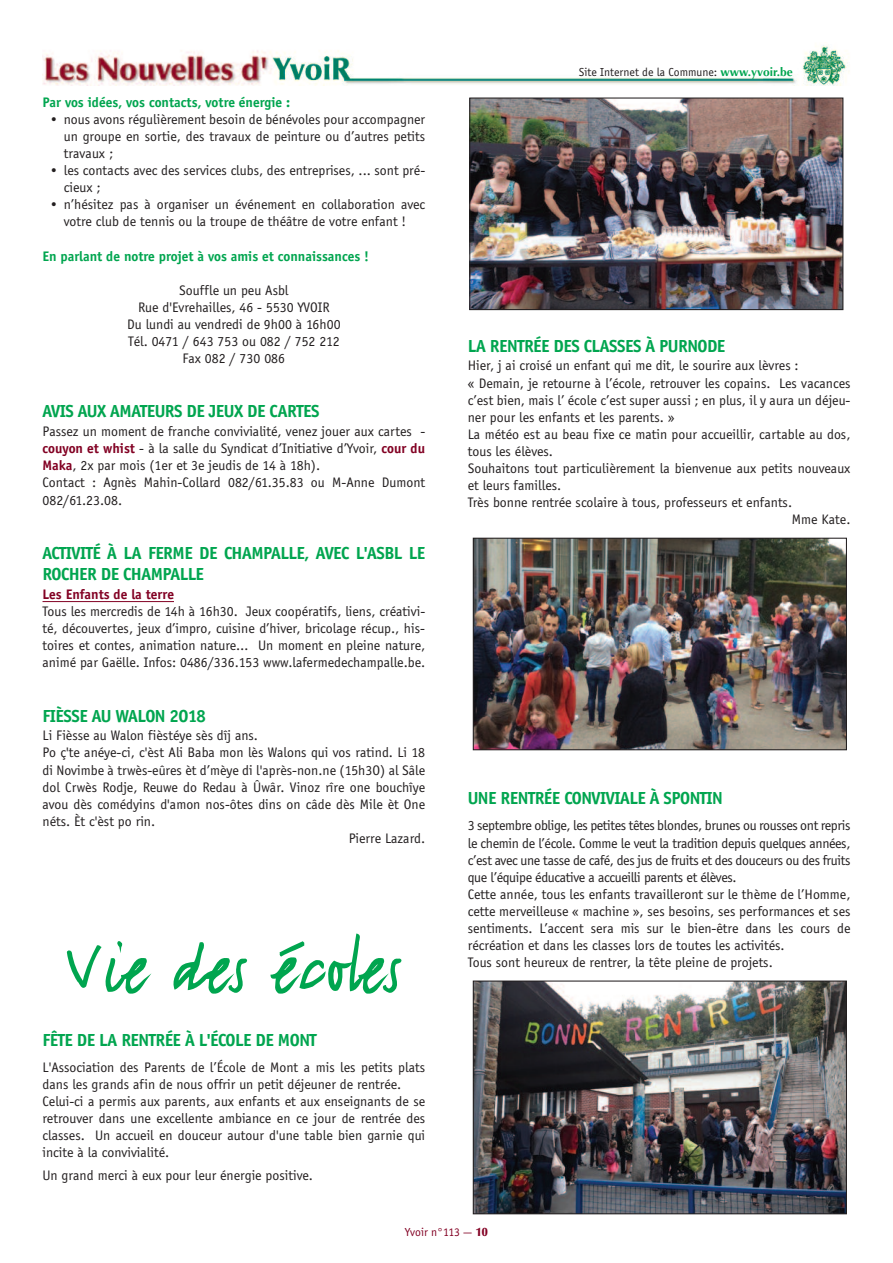
<style>
.page{position:relative;width:893px;height:1263px;background:#fff}
.page>*{position:absolute;margin:0;border:0;box-sizing:border-box;transform-origin:0 0}
.t1{font:600 81.15px "FF Justlefthand";color:#00a54f}
.t2{font:700 18px/21.6px "Officina Sans";letter-spacing:-.025em;color:#00a54f}
.t3{font:14.25px/17.1px "Officina Sans";color:#231f20}
.t4{font:700 14.25px "Officina Sans";color:#00a54f}
.t5{font:700 14.25px "Officina Sans";color:#820123}
.t6{font:12px "Officina Sans";color:#231f20}
.t7{font:12px "Officina Sans";letter-spacing:-.005em;color:#820123}
.s1{font-weight:700;color:#820123}
.s2{font-family:"Optima";font-weight:700;color:#00a54f}
.s3{font-family:"Optima";font-weight:900}
</style>
<div class="page">
<hr style="left:43px;top:601px;width:131px;height:1px;background:#820123">
<img style="left:471px;top:100px;width:370px;height:208px">
<div style="left:469px;top:98px;width:374px;height:212px;border:1px solid #231f20"></div>
<img style="left:475px;top:540px;width:370px;height:208px">
<div style="left:473px;top:538px;width:374px;height:212px;border:1px solid #231f20"></div>
<img style="left:475px;top:982px;width:370px;height:230px">
<div style="left:473px;top:980px;width:374px;height:234px;border:1px solid #231f20"></div>
<img style="left:43px;top:45px;width:806px;height:40px">
<p class="t4" style="left:43px;top:93px;width:249px">Par vos idées, vos contacts, votre énergie :</p>
<p class="t3" style="left:64px;top:110px;width:363px;text-align:justify;text-indent:-15px">• nous avons régulièrement besoin de bénévoles pour accompagner un groupe en sortie, des travaux de peinture ou d’autres petits travaux ;</p>
<p class="t3" style="left:64px;top:162px;width:363px;text-indent:-15px">• les contacts avec des services clubs, des entreprises, ... sont pré&shy;cieux ;</p>
<p class="t3" style="left:49px;top:196px;width:378px;text-align:center">• n’hésitez pas à organiser un événement en collaboration avec votre club de tennis ou la troupe de théâtre de votre enfant !</p>
<p class="t4" style="left:43px;top:247px;width:328px">En parlant de notre projet à vos amis et connaissances !</p>
<p class="t3" style="left:127px;top:281px;width:215px;text-align:center">Souffle un peu Asbl<br>Rue d'Evrehailles, 46 - 5530 YVOIR<br>Du lundi au vendredi de 9h00 à 16h00<br>Tél. 0471 / 643 753 ou 082 / 752 212<br>Fax 082 / 730 086</p>
<p class="t2" style="left:43px;top:400px;width:279px">AVIS AUX AMATEURS DE JEUX DE CARTES</p>
<p class="t3" style="left:43px;top:423px;width:384px">Passez un moment de franche convivialité, venez jouer aux cartes - <span class="s1">couyon et whist</span> - à la salle du Syndicat d’Initiative d’Yvoir, <span class="s1">cour du Maka</span>, 2x par mois (1er et 3e jeudis de 14 à 18h).<br>Contact : Agnès Mahin-Collard 082/61.35.83 ou M-Anne Dumont 082/61.23.08.</p>
<p class="t2" style="left:43px;top:542px;width:384px">ACTIVITÉ À LA FERME DE CHAMPALLE, AVEC L'ASBL LE<br>ROCHER DE CHAMPALLE</p>
<p class="t5" style="left:43px;top:586px;width:133px">Les Enfants de la terre</p>
<p class="t3" style="left:43px;top:603px;width:384px;text-align:justify">Tous les mercredis de 14h à 16h30. Jeux coopératifs, liens, créativi&shy;té, découvertes, jeux d’impro, cuisine d’hiver, bricolage récup., his&shy;toires et contes, animation nature… Un moment en pleine nature, animé par Gaëlle. Infos: 0486/336.153 www.lafermedechampalle.be.</p>
<p class="t2" style="left:43px;top:704px;width:165px">FIÈSSE AU WALON 2O18</p>
<p class="t3" style="left:43px;top:727px;width:217px">Li Fièsse au Walon fièstéye sès dîj ans.</p>
<p class="t3" style="left:43px;top:744px;width:384px">Po ç'te anéye-ci, c'èst Ali Baba mon lès Walons qui vos ratind. Li 18</p>
<p class="t3" style="left:43px;top:761px;width:384px">di Novimbe à trwès-eûres èt d’mèye di l'après-non.ne (15h3O) al Sâle</p>
<p class="t3" style="left:43px;top:778px;width:384px">dol Crwès Rodje, Reuwe do Redau à Ûwâr. Vinoz rîre one bouchîye</p>
<p class="t3" style="left:43px;top:795px;width:384px">avou dès comédyins d'amon nos-ôtes dins on câde dès Mile èt One</p>
<p class="t3" style="left:43px;top:812px;width:114px">néts. Èt c'èst po rin.</p>
<p class="t3" style="left:349px;top:829px;width:78px">Pierre Lazard.</p>
<h1 class="t1" style="left:66px;top:913px;width:337px">Vie des écoles</h1>
<p class="t2" style="left:43px;top:1029px;width:276px">FÊTE DE LA RENTRÉE À L'ÉCOLE DE MONT</p>
<p class="t3" style="left:43px;top:1058px;width:384px">L'Association des Parents de l’École de Mont a mis les petits plats dans les grands afin de nous offrir un petit déjeuner de rentrée.<br>Celui-ci a permis aux parents, aux enfants et aux enseignants de se retrouver dans une excellente ambiance en ce jour de rentrée des classes. Un accueil en douceur autour d'une table bien garnie qui incite à la convivialité.</p>
<p class="t3" style="left:43px;top:1166px;width:272px">Un grand merci à eux pour leur énergie positive.</p>
<p class="t6" style="left:579px;top:65px;width:215px">Site Internet de la Commune: <span class="s2">www.yvoir.be</span></p>
<p class="t2" style="left:468px;top:335px;width:259px">LA RENTRÉE DES CLASSES À PURNODE</p>
<p class="t3" style="left:468px;top:357px;width:332px">Hier, j ai croisé un enfant qui me dit, le sourire aux lèvres :</p>
<p class="t3" style="left:468px;top:374px;width:384px">« Demain, je retourne à l’école, retrouver les copains. Les vacances</p>
<p class="t3" style="left:468px;top:391px;width:384px">c’est bien, mais l’ école c’est super aussi ; en plus, il y aura un déjeu-</p>
<p class="t3" style="left:468px;top:408px;width:208px">ner pour les enfants et les parents. »</p>
<p class="t3" style="left:468px;top:425px;width:384px">La météo est au beau fixe ce matin pour accueillir, cartable au dos,</p>
<p class="t3" style="left:468px;top:442px;width:87px">tous les élèves.</p>
<p class="t3" style="left:468px;top:460px;width:384px">Souhaitons tout particulièrement la bienvenue aux petits nouveaux</p>
<p class="t3" style="left:468px;top:477px;width:95px">et leurs familles.</p>
<p class="t3" style="left:468px;top:494px;width:326px">Très bonne rentrée scolaire à tous, professeurs et enfants.</p>
<p class="t3" style="left:792px;top:511px;width:60px">Mme Kate.</p>
<p class="t2" style="left:468px;top:787px;width:257px">UNE RENTRÉE CONVIVIALE À SPONTIN</p>
<p class="t3" style="left:468px;top:817px;width:384px">3 septembre oblige, les petites têtes blondes, brunes ou rousses ont repris le chemin de l’école. Comme le veut la tradition depuis quelques années, c’est avec une tasse de café, des jus de fruits et des douceurs ou des fruits que l’équipe éducative a accueilli parents et élèves.<br>Cette année, tous les enfants travailleront sur le thème de l’Homme, cette merveilleuse « machine », ses besoins, ses performances et ses sentiments. L’accent sera mis sur le bien-être dans les cours de récréation et dans les classes lors de toutes les activités.<br>Tous sont heureux de rentrer, la tête pleine de projets.</p>
<p class="t7" style="left:405px;top:1225px;width:84px">Yvoir n°113 — <span class="s3">10</span></p>
</div>
